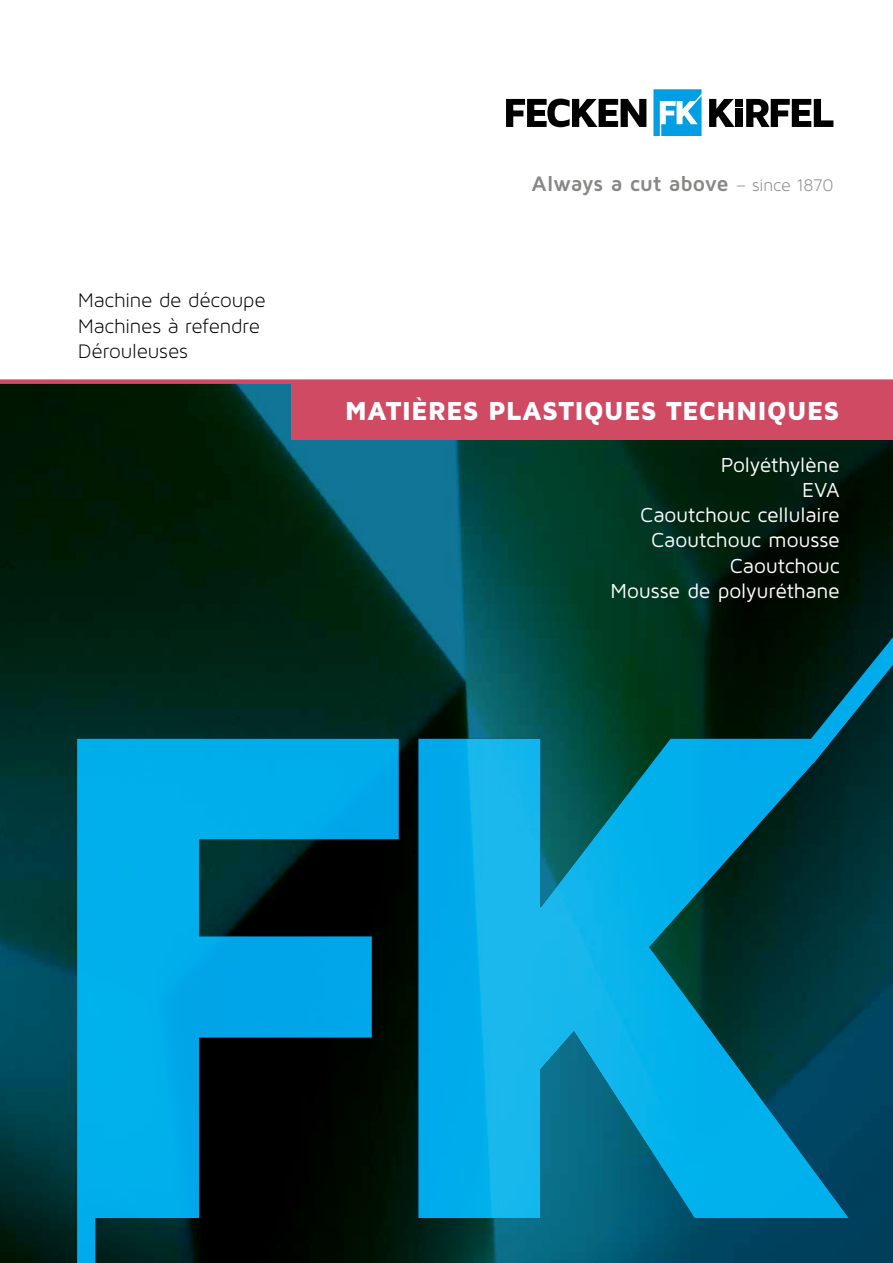
<style>
.page{position:relative;width:893px;height:1263px;background:#fff}
.page>*{position:absolute;margin:0;border:0;box-sizing:border-box;transform-origin:0 0}
.t1{font:900 27px "Maven Pro";color:#fff}
.t2{font:700 21.75px "Maven Pro";letter-spacing:-.015em;color:#878786}
.t3{font:21px/25.2px "Maven Pro";letter-spacing:-.015em;color:#fff;text-align:right}
.t4{font:21px/25.2px "Maven Pro Light 300";letter-spacing:-.01em;color:#000}
.s1{font-family:"Maven Pro Light 300";font-weight:400;font-size:18px}
</style>
<div class="page">
<svg style="left:653px;top:89px;width:48px;height:47px"></svg>
<svg style="left:506px;top:99px;width:140px;height:28px"></svg>
<svg style="left:709px;top:99px;width:26px;height:28px"></svg>
<div style="left:736px;top:99px;width:7px;height:7px;background:#000"></div>
<div style="left:736px;top:108px;width:7px;height:19px;background:#000"></div>
<svg style="left:746px;top:99px;width:87px;height:28px"></svg>
<img style="left:0;top:384px;width:893px;height:879px">
<div style="left:0;top:379px;width:893px;height:5px;background:#cf4a62"></div>
<div style="left:291px;top:381px;width:602px;height:59px;background:#cf4a62"></div>
<p class="t4" style="left:78px;top:288px;width:189px">Machine de découpe<br>Machines à refendre<br>Dérouleuses</p>
<p class="t2" style="left:532px;top:170px;width:303px">Always a cut above <span class="s1">– since 1870</span></p>
<p class="t1" style="left:345px;top:393px;width:497px">MATIÈRES PLASTIQUES TECHNIQUES</p>
<p class="t3" style="left:611px;top:451px;width:231px">Polyéthylène<br>EVA<br>Caoutchouc cellulaire<br>Caoutchouc mousse<br>Caoutchouc<br>Mousse de polyuréthane</p>
</div>
